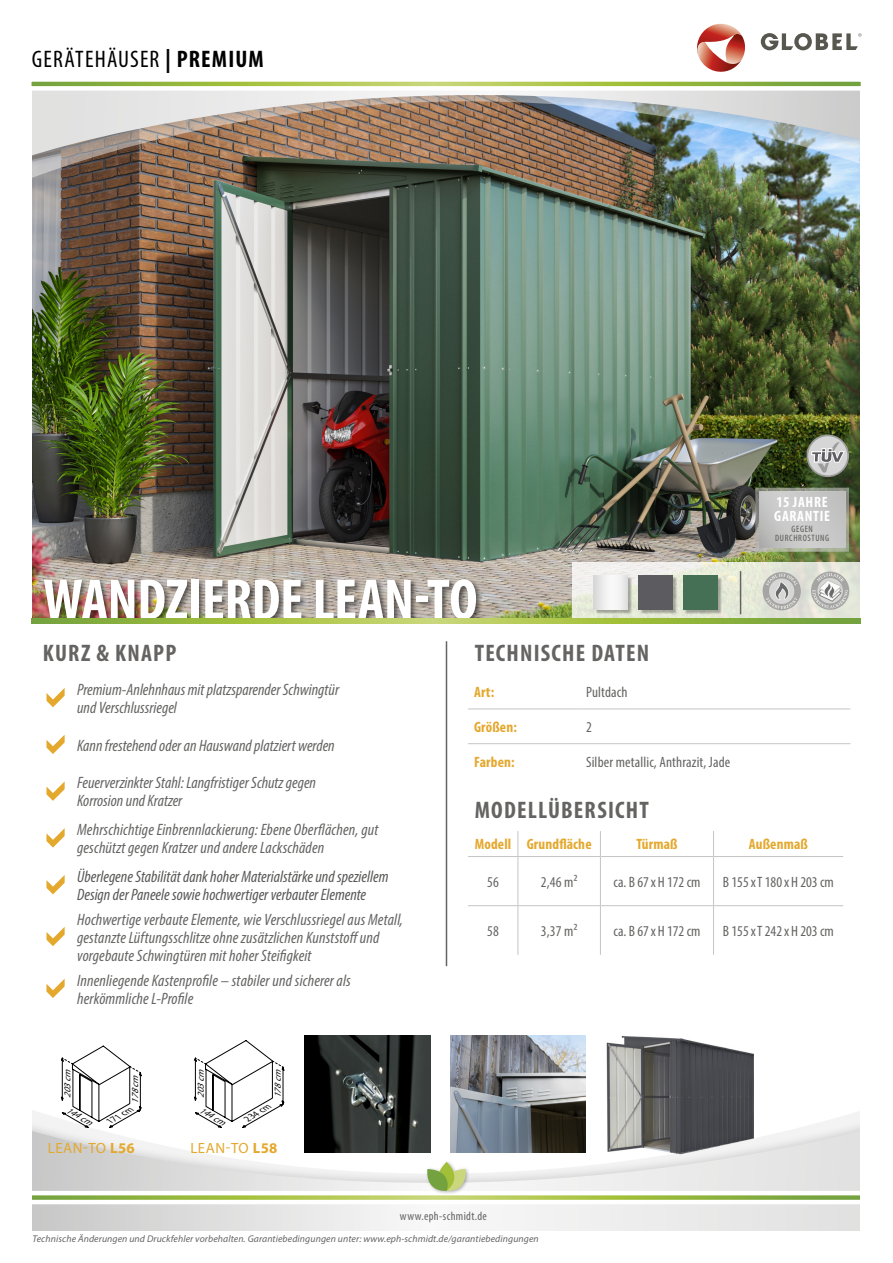
<style>
.page{position:relative;width:893px;height:1263px;background:#fff}
.page>*{position:absolute;margin:0;border:0;box-sizing:border-box;transform-origin:0 0}
.t1{font:700 condensed 58.5px "Myriad Pro";letter-spacing:-.01em;color:#fff}
.t2{font:700 condensed 24px "Myriad Pro";letter-spacing:.05em;color:#656463}
.t3{font:condensed 24px "Myriad Pro";letter-spacing:.05em;color:#000}
.t4{font:italic condensed 16.5px/18px "Myriad Pro";letter-spacing:.01em;color:#656463}
.t5{font:italic condensed 16.5px/18px "Myriad Pro";color:#585857}
.t6{font:condensed 15px "Myriad Pro";letter-spacing:.01em;color:#656463}
.t7{font:700 condensed 15px "Myriad Pro";letter-spacing:.01em;color:#e4a82d}
.t8{font:700 condensed 15px/13.5px "Myriad Pro";letter-spacing:.045em;color:#fff}
.t9{font:14.85px "Myriad Pro";letter-spacing:.04em;color:#e4a82d}
.t10{font:condensed 12px "Myriad Pro";letter-spacing:.03em;color:#636363}
.t11{font:italic 9.75px "Myriad Pro";letter-spacing:.01em;color:#656463}
.t12{font:condensed 9.3px/9.3px "Myriad Pro";letter-spacing:.07em;color:#585857;text-align:center}
.t13{font:italic 9.15px "Myriad Pro";color:#070809}
.s1{font-weight:700}
</style>
<div class="page">
<img style="left:606px;top:1036px;width:147px;height:24px">
<img style="left:304px;top:1036px;width:126px;height:24px">
<img style="left:32px;top:225px;width:828px;height:394px">
<div style="left:42px;top:578px;width:441px;height:49px;background:#000;opacity:.54"></div>
<svg style="left:141px;top:1060px;width:613px;height:26px"></svg>
<div style="left:0;top:1086px;width:893px;height:113px;background:#000;opacity:.15"></div>
<svg style="left:32px;top:1094px;width:829px;height:137px"></svg>
<svg style="left:32px;top:1206px;width:829px;height:24px"></svg>
<img style="left:32px;top:193px;width:828px;height:32px">
<div style="left:14px;top:80px;width:879px;height:113px;background:#000;opacity:.15"></div>
<img style="left:32px;top:93px;width:829px;height:63px">
<div style="left:0;top:0;width:32px;height:1263px;background:#fff"></div>
<div style="left:861px;top:0;width:32px;height:1263px;background:#fff"></div>
<svg style="left:46px;top:688px;width:19px;height:19px"></svg>
<svg style="left:46px;top:735px;width:19px;height:19px"></svg>
<svg style="left:46px;top:781px;width:19px;height:20px"></svg>
<svg style="left:46px;top:828px;width:19px;height:20px"></svg>
<svg style="left:46px;top:875px;width:19px;height:19px"></svg>
<svg style="left:46px;top:927px;width:19px;height:19px"></svg>
<svg style="left:46px;top:978px;width:19px;height:20px"></svg>
<hr style="left:446px;top:641px;width:1px;height:325px;background:#656463">
<div style="left:425px;top:1160px;width:45px;height:36px;background:#fff"></div>
<svg style="left:32px;top:1162px;width:829px;height:44px"></svg>
<div style="left:31px;top:621px;width:829px;height:17px;background:#fff"></div>
<svg style="left:31px;top:24px;width:831px;height:69px"></svg>
<hr style="left:518px;top:857px;width:1px;height:48px;background:#c5c5c5">
<hr style="left:600px;top:857px;width:1px;height:48px;background:#c5c5c5">
<hr style="left:713px;top:857px;width:1px;height:48px;background:#c5c5c5">
<hr style="left:518px;top:906px;width:1px;height:49px;background:#c5c5c5">
<hr style="left:600px;top:906px;width:1px;height:49px;background:#c5c5c5">
<hr style="left:713px;top:906px;width:1px;height:49px;background:#c5c5c5">
<hr style="left:468px;top:856px;width:50px;height:1px;background:#c5c5c5">
<hr style="left:518px;top:856px;width:82px;height:1px;background:#c5c5c5">
<hr style="left:600px;top:856px;width:113px;height:1px;background:#c5c5c5">
<hr style="left:713px;top:856px;width:130px;height:1px;background:#c5c5c5">
<svg style="left:518px;top:831px;width:1px;height:25px"></svg>
<svg style="left:600px;top:831px;width:1px;height:25px"></svg>
<svg style="left:713px;top:831px;width:1px;height:25px"></svg>
<hr style="left:468px;top:905px;width:50px;height:1px;background:#c5c5c5">
<hr style="left:518px;top:905px;width:82px;height:1px;background:#c5c5c5">
<hr style="left:600px;top:905px;width:113px;height:1px;background:#c5c5c5">
<hr style="left:713px;top:905px;width:130px;height:1px;background:#c5c5c5">
<svg style="left:572px;top:562px;width:289px;height:57px;background:#e0e4d5"></svg>
<hr style="left:740px;top:571px;width:1px;height:43px;background:#656463">
<div style="left:640px;top:577px;width:38px;height:37px;background:#000;opacity:.3"></div>
<div style="left:639px;top:576px;width:34px;height:34px;background:#5c5b5f"></div>
<div style="left:595px;top:577px;width:38px;height:37px;background:#000;opacity:.3"></div>
<svg style="left:594px;top:576px;width:34px;height:34px"></svg>
<svg style="left:32px;top:619px;width:829px;height:4px;background:#9dbc49"></svg>
<div style="left:684px;top:577px;width:38px;height:37px;background:#000;opacity:.3"></div>
<div style="left:684px;top:576px;width:34px;height:34px;background:#457056"></div>
<img style="left:451px;top:1036px;width:135px;height:117px">
<hr style="left:468px;top:708px;width:112px;height:1px;background:#c5c5c5">
<hr style="left:580px;top:708px;width:270px;height:1px;background:#c5c5c5">
<hr style="left:468px;top:743px;width:112px;height:1px;background:#c5c5c5">
<hr style="left:580px;top:743px;width:270px;height:1px;background:#c5c5c5">
<svg style="left:754px;top:486px;width:96px;height:67px;background:#b8b9b4"></svg>
<svg style="left:61px;top:1046px;width:80px;height:82px"></svg>
<svg style="left:194px;top:1040px;width:90px;height:88px"></svg>
<svg style="left:763px;top:572px;width:38px;height:38px"></svg>
<svg style="left:811px;top:572px;width:38px;height:38px"></svg>
<svg style="left:806px;top:434px;width:43px;height:43px;background:#9ea299"></svg>
<h2 class="t3" style="left:32px;top:44px;width:234px">GERÄTEHÄUSER <span class="s1">| PREMIUM</span></h2>
<h1 class="t1" style="left:43px;top:563px;width:436px">WANDZIERDE LEAN-TO</h1>
<p class="t8" style="left:774px;top:495px;width:57px">15 JAHRE<br>GARANTIE</p>
<p class="t12" style="left:775px;top:524px;width:56px">GEGEN<br>DURCHROSTUNG</p>
<h2 class="t2" style="left:43px;top:638px;width:135px">KURZ &amp; KNAPP</h2>
<p class="t4" style="left:77px;top:680px;width:263px">Premium-Anlehnhaus mit platzsparender Schwingtür und Verschlussriegel</p>
<p class="t4" style="left:77px;top:736px;width:259px">Kann frestehend oder an Hauswand platziert werden</p>
<p class="t4" style="left:77px;top:774px;width:240px">Feuerverzinkter Stahl: Langfristiger Schutz gegen<br>Korrosion und Kratzer</p>
<p class="t4" style="left:77px;top:820px;width:303px">Mehrschichtige Einbrennlackierung: Ebene Oberflächen, gut geschützt gegen Kratzer und andere Lackschäden</p>
<p class="t5" style="left:77px;top:867px;width:313px">Überlegene Stabilität dank hoher Materialstärke und speziellem<br>Design der Paneele sowie hochwertiger verbauter Elemente</p>
<p class="t4" style="left:77px;top:910px;width:327px">Hochwertige verbaute Elemente, wie Verschlussriegel aus Metall, gestanzte Lüftungsschlitze ohne zusätzlichen Kunststoff und vorgebaute Schwingtüren mit hoher Steifigkeit</p>
<p class="t4" style="left:77px;top:971px;width:275px">Innenliegende Kastenprofile – stabiler und sicherer als herkömmliche L-Profile</p>
<p class="t13" style="left:62px;top:1098px;width:35px;rotate:-90deg">203 cm</p>
<p class="t13" style="left:129px;top:1104px;width:35px;rotate:-90deg">178 cm</p>
<p class="t13" style="left:70px;top:1104px;width:29px;rotate:30deg">144 cm</p>
<p class="t13" style="left:106px;top:1117px;width:29px;rotate:-30deg">171 cm</p>
<p class="t13" style="left:195px;top:1098px;width:35px;rotate:-90deg">203 cm</p>
<p class="t13" style="left:272px;top:1098px;width:35px;rotate:-90deg">178 cm</p>
<p class="t13" style="left:203px;top:1104px;width:29px;rotate:30deg">144 cm</p>
<p class="t13" style="left:244px;top:1114px;width:29px;rotate:-30deg">234 cm</p>
<p class="t9" style="left:48px;top:1138px;width:89px">LEAN-TO <span class="s1">L56</span></p>
<p class="t9" style="left:190px;top:1138px;width:89px">LEAN-TO <span class="s1">L58</span></p>
<h2 class="t2" style="left:475px;top:638px;width:176px">TECHNISCHE DATEN</h2>
<p class="t7" style="left:474px;top:683px;width:22px">Art:</p>
<p class="t6" style="left:586px;top:683px;width:43px">Pultdach</p>
<p class="t7" style="left:474px;top:717px;width:44px">Größen:</p>
<p class="t6" style="left:586px;top:718px;width:7px">2</p>
<p class="t7" style="left:474px;top:752px;width:42px">Farben:</p>
<p class="t6" style="left:586px;top:753px;width:146px">Silber metallic, Anthrazit, Jade</p>
<h2 class="t2" style="left:475px;top:795px;width:176px">MODELLÜBERSICHT</h2>
<p class="t7" style="left:475px;top:835px;width:118px">Modell Grundfläche</p>
<p class="t7" style="left:636px;top:835px;width:43px">Türmaß</p>
<p class="t7" style="left:749px;top:835px;width:61px">Außenmaß</p>
<p class="t6" style="left:487px;top:873px;width:13px">56</p>
<p class="t6" style="left:541px;top:873px;width:38px">2,46 m²</p>
<p class="t6" style="left:613px;top:873px;width:89px">ca. B 67x H 172 cm</p>
<p class="t6" style="left:723px;top:873px;width:112px">B 155xT 180x H 203 cm</p>
<p class="t6" style="left:487px;top:922px;width:13px">58</p>
<p class="t6" style="left:541px;top:922px;width:38px">3,37 m²</p>
<p class="t6" style="left:613px;top:922px;width:89px">ca. B 67x H 172 cm</p>
<p class="t6" style="left:723px;top:922px;width:112px">B 155xT 242x H 203 cm</p>
<p class="t10" style="left:400px;top:1209px;width:88px">www.eph-schmidt.de</p>
<p class="t11" style="left:33px;top:1233px;width:508px">Technische Änderungen und Druckfehler vorbehalten. Garantiebedingungen unter: www.eph-schmidt.de/garantiebedingungen</p>
</div>
